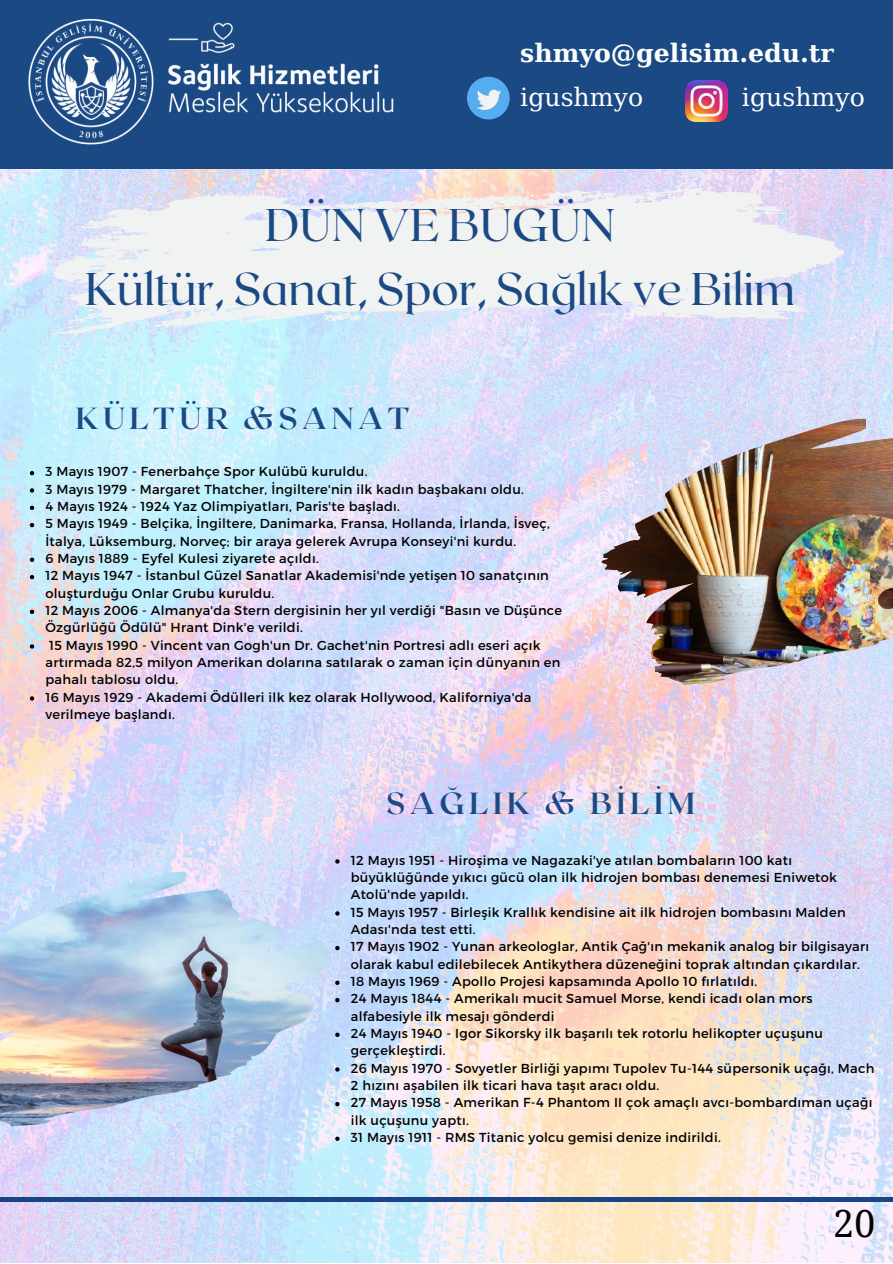
<style>
.page{position:relative;width:893px;height:1264px;background:#fff}
.page>*{position:absolute;margin:0;border:0;box-sizing:border-box;transform-origin:0 0}
.t1{font:45.75px/63.9px "Roxborough CF";color:#1a4984;text-align:center}
.t2{font:37.2px "Noto Serif";color:#000}
.t3{font:700 30.45px "Roxborough CF";letter-spacing:.14em;color:#1a4984}
.t4{font:700 25.2px "DejaVu Serif";color:#fcfffe}
.t5{font:25.2px "DejaVu Serif";color:#fff}
.t6{font:13.05px/17.2px "Montserrat";letter-spacing:.02em;color:#000}
</style>
<div class="page">
<img style="left:0;top:169px;width:892px;height:1093px">
<div style="left:0;top:69px;width:892px;height:100px;background:#1a4984"></div>
<div style="left:0;top:0;width:892px;height:71px;background:#1a4984"></div>
<div style="left:467px;top:77px;width:42px;height:42px;background:#55acee;border-radius:50%"></div>
<svg style="left:477px;top:90px;width:24px;height:20px"></svg>
<img style="left:686px;top:80px;width:41px;height:42px">
<img style="left:0;top:18px;width:424px;height:165px">
<hr style="left:0;top:1197px;width:892px;height:4px;background:#1b4486">
<img style="left:0;top:871px;width:328px;height:254px">
<img style="left:601px;top:419px;width:291px;height:265px">
<svg style="left:49px;top:187px;width:795px;height:148px;fill:#f1f2f2"></svg>
<svg style="left:610px;top:302px;width:19px;height:3px"></svg>
<svg style="left:598px;top:313px;width:20px;height:4px"></svg>
<svg style="left:174px;top:313px;width:13px;height:4px"></svg>
<svg style="left:809px;top:271px;width:6px;height:4px"></svg>
<svg style="left:87px;top:308px;width:8px;height:3px"></svg>
<svg style="left:644px;top:188px;width:7px;height:3px"></svg>
<svg style="left:49px;top:332px;width:10px;height:3px"></svg>
<svg style="left:138px;top:203px;width:15px;height:4px"></svg>
<svg style="left:69px;top:326px;width:10px;height:10px"></svg>
<svg style="left:708px;top:186px;width:6px;height:3px"></svg>
<svg style="left:528px;top:193px;width:10px;height:7px"></svg>
<svg style="left:747px;top:287px;width:9px;height:6px"></svg>
<svg style="left:255px;top:213px;width:6px;height:3px"></svg>
<svg style="left:370px;top:209px;width:6px;height:2px"></svg>
<svg style="left:667px;top:182px;width:22px;height:13px"></svg>
<svg style="left:550px;top:189px;width:24px;height:15px"></svg>
<svg style="left:30px;top:471px;width:4px;height:4px"></svg>
<svg style="left:30px;top:488px;width:4px;height:4px"></svg>
<svg style="left:30px;top:505px;width:4px;height:5px"></svg>
<svg style="left:30px;top:523px;width:4px;height:4px"></svg>
<svg style="left:30px;top:557px;width:4px;height:5px"></svg>
<svg style="left:30px;top:575px;width:4px;height:4px"></svg>
<svg style="left:30px;top:609px;width:4px;height:5px"></svg>
<svg style="left:30px;top:644px;width:4px;height:4px"></svg>
<svg style="left:30px;top:696px;width:4px;height:4px"></svg>
<svg style="left:335px;top:859px;width:4px;height:4px"></svg>
<svg style="left:335px;top:911px;width:4px;height:4px"></svg>
<svg style="left:335px;top:945px;width:4px;height:5px"></svg>
<svg style="left:335px;top:980px;width:4px;height:4px"></svg>
<svg style="left:335px;top:997px;width:4px;height:5px"></svg>
<svg style="left:335px;top:1032px;width:4px;height:4px"></svg>
<svg style="left:335px;top:1067px;width:4px;height:4px"></svg>
<svg style="left:335px;top:1101px;width:4px;height:5px"></svg>
<svg style="left:335px;top:1136px;width:4px;height:4px"></svg>
<h3 class="t4" style="left:520px;top:38px;width:315px">shmyo@gelisim.edu.tr</h3>
<h3 class="t5" style="left:520px;top:82px;width:124px">igushmyo</h3>
<h3 class="t5" style="left:742px;top:82px;width:124px">igushmyo</h3>
<h1 class="t1" style="left:85px;top:191px;width:711px">DÜN VE BUGÜN<br>Kültür, Sanat, Spor, Sağlık ve Bilim</h1>
<h3 class="t3" style="left:75px;top:398px;width:335px">KÜLTÜR &amp;SANAT</h3>
<p class="t6" style="left:45px;top:462px;width:518px">3 Mayıs 1907 - Fenerbahçe Spor Kulübü kuruldu.<br>3 Mayıs 1979 - Margaret Thatcher, İngiltere'nin ilk kadın başbakanı oldu.<br>4 Mayıs 1924 - 1924 Yaz Olimpiyatları, Paris'te başladı.<br>5 Mayıs 1949 - Belçika, İngiltere, Danimarka, Fransa, Hollanda, İrlanda, İsveç, İtalya, Lüksemburg, Norveç; bir araya gelerek Avrupa Konseyi'ni kurdu.<br>6 Mayıs 1889 - Eyfel Kulesi ziyarete açıldı.<br>12 Mayıs 1947 - İstanbul Güzel Sanatlar Akademisi'nde yetişen 10 sanatçının oluşturduğu Onlar Grubu kuruldu.<br>12 Mayıs 2006 - Almanya'da Stern dergisinin her yıl verdiği "Basın ve Düşünce Özgürlüğü Ödülü" Hrant Dink'e verildi.<br>15 Mayıs 1990 - Vincent van Gogh'un Dr. Gachet'nin Portresi adlı eseri açık artırmada 82,5 milyon Amerikan dolarına satılarak o zaman için dünyanın en pahalı tablosu oldu.<br>16 Mayıs 1929 - Akademi Ödülleri ilk kez olarak Hollywood, Kaliforniya'da verilmeye başlandı.</p>
<h3 class="t3" style="left:386px;top:783px;width:310px">SAĞLIK &amp; BİLİM</h3>
<p class="t6" style="left:351px;top:850px;width:525px">12 Mayıs 1951 - Hiroşima ve Nagazaki'ye atılan bombaların 100 katı büyüklüğünde yıkıcı gücü olan ilk hidrojen bombası denemesi Eniwetok Atolü'nde yapıldı.<br>15 Mayıs 1957 - Birleşik Krallık kendisine ait ilk hidrojen bombasını Malden Adası'nda test etti.<br>17 Mayıs 1902 - Yunan arkeologlar, Antik Çağ'ın mekanik analog bir bilgisayarı olarak kabul edilebilecek Antikythera düzeneğini toprak altından çıkardılar.<br>18 Mayıs 1969 - Apollo Projesi kapsamında Apollo 10 fırlatıldı.<br>24 Mayıs 1844 - Amerikalı mucit Samuel Morse, kendi icadı olan mors alfabesiyle ilk mesajı gönderdi<br>24 Mayıs 1940 - Igor Sikorsky ilk başarılı tek rotorlu helikopter uçuşunu gerçekleştirdi.<br>26 Mayıs 1970 - Sovyetler Birliği yapımı Tupolev Tu-144 süpersonik uçağı, Mach 2 hızını aşabilen ilk ticari hava taşıt aracı oldu.<br>27 Mayıs 1958 - Amerikan F-4 Phantom II çok amaçlı avcı-bombardıman uçağı ilk uçuşunu yaptı.<br>31 Mayıs 1911 - RMS Titanic yolcu gemisi denize indirildi.</p>
<h2 class="t2" style="left:833px;top:1197px;width:43px">20</h2>
</div>
